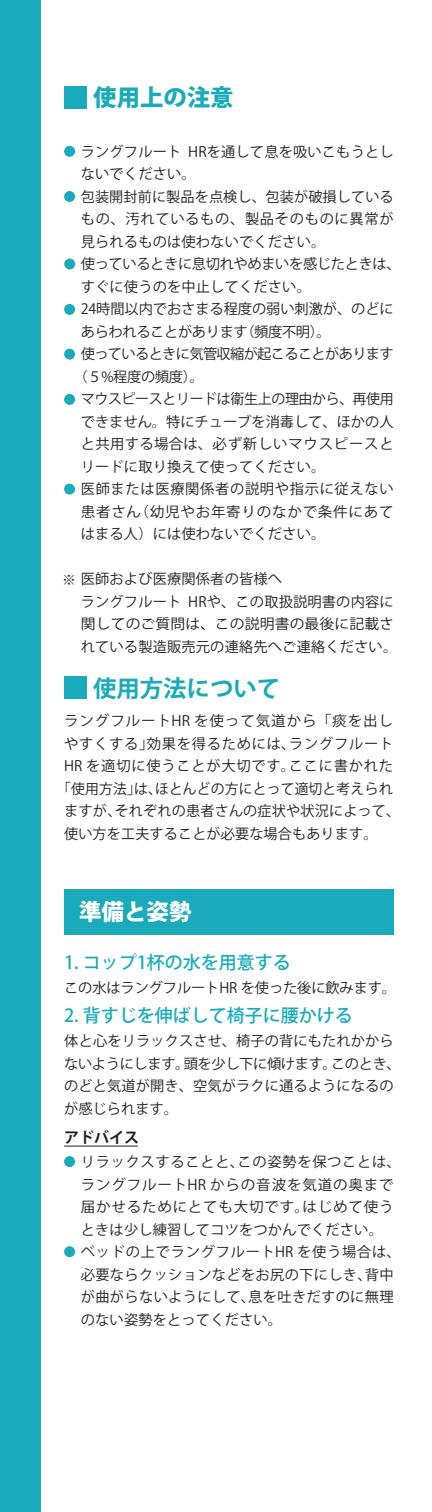
<style>
.page{position:relative;width:432px;height:1512px;background:#fff}
.page>*{position:absolute;margin:0;border:0;box-sizing:border-box;transform-origin:0 0}
.標準{font:700 23.4px "Koz Go Pro";color:#19abbc}
.標準-2{font:800 23.4px "Koz Go Pro";color:#19abbc}
.t1{font:800 22.5px "Koz Go Pro";color:#fff}
.t2{font:500 18px "Koz Go Pr 6 N";color:#19abbc}
.t3{font:700 15px "Koz Go Pro";color:#231f20}
.標準-3{font:14.25px/22.5px "Koz Go Pr 6 N";letter-spacing:.01em;color:#231f20}
.標準-4{font:14.25px/22.5px "Koz Go Pr 6 N";letter-spacing:.05em;color:#231f20}
.標準-5{font:14.25px/22.5px "Koz Go Pr 6 N";letter-spacing:-.025em;color:#231f20}
.標準-6{font:14.25px/22.5px "Koz Go Pr 6 N";letter-spacing:-.045em;color:#231f20}
.標準-7{font:14.25px "Koz Go Pr 6 N";letter-spacing:-.01em;color:#231f20}
.標準-8{font:14.25px "Koz Go Pr 6 N";letter-spacing:.055em;color:#231f20}
.標準-9{font:14.25px "Koz Go Pr 6 N";letter-spacing:.06em;color:#231f20}
.s1{font-weight:500;font-size:13.8px}
</style>
<div class="page">
<div style="left:0;top:0;width:40px;height:1512px;background:#19abbc"></div>
<div style="left:64px;top:86px;width:23px;height:22px;background:#19abbc"></div>
<div style="left:64px;top:677px;width:23px;height:22px;background:#19abbc"></div>
<div style="left:64px;top:146px;width:11px;height:11px;background:#19abbc;border-radius:50%"></div>
<div style="left:64px;top:191px;width:11px;height:11px;background:#19abbc;border-radius:50%"></div>
<div style="left:64px;top:259px;width:11px;height:10px;background:#19abbc;border-radius:50%"></div>
<div style="left:64px;top:304px;width:11px;height:11px;background:#19abbc;border-radius:50%"></div>
<div style="left:64px;top:349px;width:11px;height:11px;background:#19abbc;border-radius:50%"></div>
<div style="left:64px;top:394px;width:11px;height:11px;background:#19abbc;border-radius:50%"></div>
<div style="left:64px;top:484px;width:11px;height:11px;background:#19abbc;border-radius:50%"></div>
<div style="left:64px;top:1156px;width:11px;height:11px;background:#19abbc;border-radius:50%"></div>
<div style="left:64px;top:1246px;width:11px;height:11px;background:#19abbc;border-radius:50%"></div>
<div style="left:64px;top:890px;width:330px;height:45px;background:#19abbc"></div>
<hr style="left:64px;top:1146px;width:74px;height:1px;background:#231f20">
<p class="標準-2" style="left:93px;top:82px;width:142px">使用上の注意</p>
<p class="標準-3" style="left:81px;top:141px;width:314px">ラングフルート HRを通して息を吸いこもうとしないでください。</p>
<p class="標準-3" style="left:81px;top:186px;width:314px;text-align:justify">包装開封前に製品を点検し、包装が破損しているもの、汚れているもの、製品そのものに異常が見られるものは使わないでください。</p>
<p class="標準-5" style="left:81px;top:253px;width:321px">使っているときに息切れやめまいを感じたときは、すぐに使うのを中止してください。</p>
<p class="標準-3" style="left:81px;top:298px;width:315px">24時間以内でおさまる程度の弱い刺激が、のどにあらわれることがあります（頻度不明）。</p>
<p class="標準-6" style="left:74px;top:343px;width:322px;text-indent:7px">使っているときに気管収縮が起こることがあります（５%程度の頻度）。</p>
<p class="標準-3" style="left:81px;top:388px;width:314px;text-align:justify">マウスピースとリードは衛生上の理由から、再使用できません。特にチューブを消毒して、ほかの人と共用する場合は、必ず新しいマウスピースとリードに取り換えて使ってください。</p>
<p class="標準-3" style="left:81px;top:478px;width:314px;text-align:justify">医師または医療関係者の説明や指示に従えない患者さん（幼児やお年寄りのなかで条件にあてはまる人）には使わないでください。</p>
<p class="標準-3" style="left:62px;top:568px;width:221px"><span class="s1">※</span> 医師および医療関係者の皆様へ</p>
<p class="標準-3" style="left:81px;top:591px;width:318px">ラングフルート HRや、この取扱説明書の内容に関してのご質問は、この説明書の最後に記載されている製造販売元の連絡先へご連絡ください。</p>
<p class="標準" style="left:93px;top:673px;width:189px">使用方法について</p>
<p class="標準-9" style="left:64px;top:713px;width:330px">ラングフルートHR を使って気道から「痰を出し</p>
<p class="標準-4" style="left:64px;top:733px;width:331px">やすくする」効果を得るためには、ラングフルート</p>
<p class="標準-8" style="left:64px;top:758px;width:331px">HR を適切に使うことが大切です。ここに書かれた</p>
<p class="標準-3" style="left:57px;top:778px;width:338px">「使用方法」は、ほとんどの方にとって適切と考えられ</p>
<p class="標準-3" style="left:64px;top:800px;width:338px">ますが、それぞれの患者さんの症状や状況によって、</p>
<p class="標準-3" style="left:64px;top:823px;width:315px">使い方を工夫することが必要な場合もあります。</p>
<p class="t1" style="left:79px;top:897px;width:114px">準備と姿勢</p>
<p class="t2" style="left:64px;top:952px;width:228px">1. コップ1杯の水を用意する</p>
<p class="t2" style="left:64px;top:1006px;width:290px">2. 背すじを伸ばして椅子に腰かける</p>
<p class="標準-3" style="left:64px;top:1030px;width:338px">体と心をリラックスさせ、椅子の背にもたれかからないようにします。頭を少し下に傾けます。このとき、のどと気道が開き、空気がラクに通るようになるのが感じられます。</p>
<p class="標準-7" style="left:64px;top:979px;width:333px">この水はラングフルートHR を使った後に飲みます。</p>
<p class="t3" style="left:64px;top:1128px;width:76px">アドバイス</p>
<p class="標準-4" style="left:81px;top:1151px;width:321px">リラックスすることと、この姿勢を保つことは、ラングフルートHR からの音波を気道の奥まで届かせるためにとても大切です。はじめて使うときは少し練習してコツをつかんでください。</p>
<p class="標準-3" style="left:81px;top:1241px;width:322px">ベッドの上でラングフルートHR を使う場合は、必要ならクッションなどをお尻の下にしき、背中が曲がらないようにして、息を吐きだすのに無理のない姿勢をとってください。</p>
</div>
